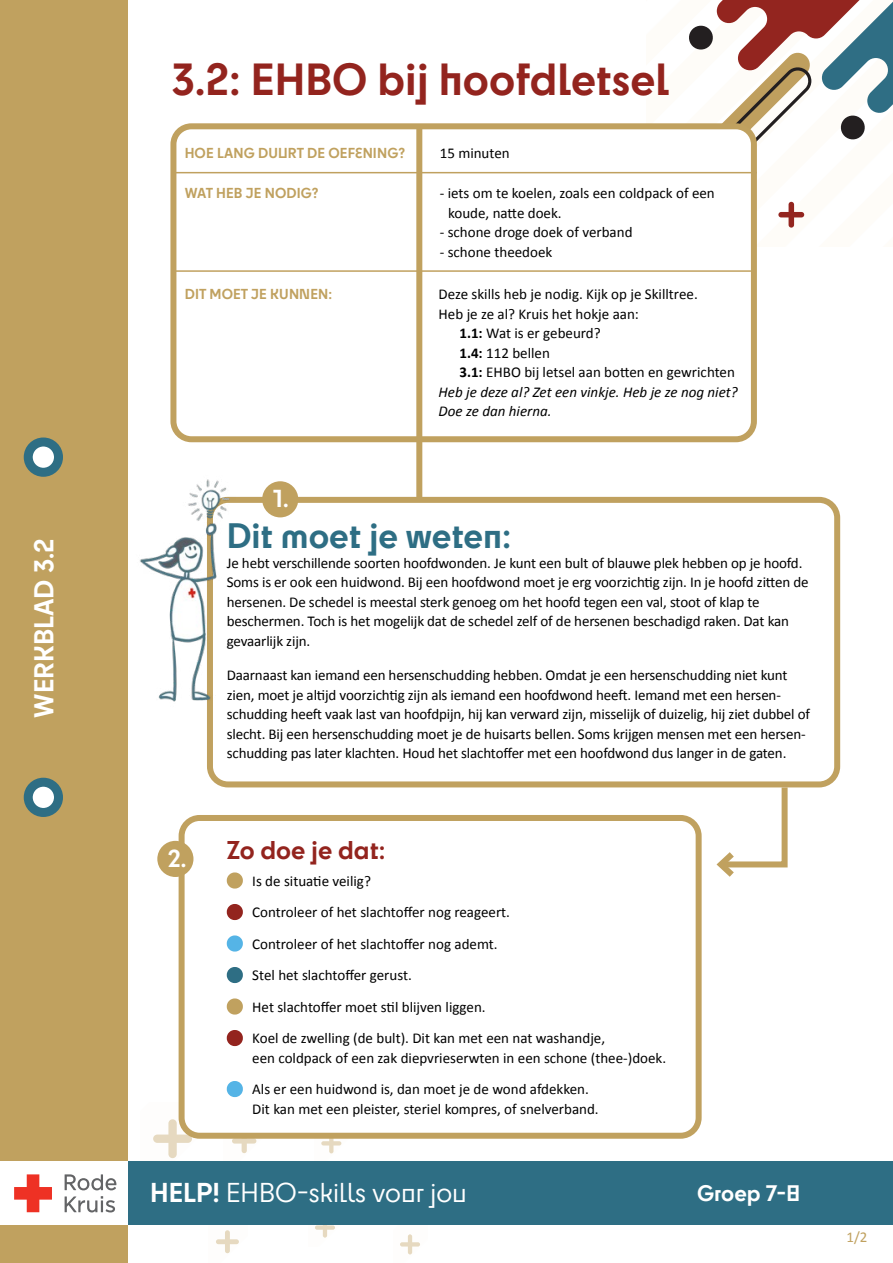
<style>
.page{position:relative;width:893px;height:1263px;background:#fff}
.page>*{position:absolute;margin:0;border:0;box-sizing:border-box;transform-origin:0 0}
.TITELKOP__donkerrood{font:700 42px "Cy";color:#93241e}
.HOOFDKOP__ocean{font:700 33px "Cy";letter-spacing:-.005em;color:#2e6e84}
.t1{font:25.5px "Cy";color:#fff}
.t2{font:700 25.5px "Cy";color:#fff}
.SUBKOP__donkerrood{font:700 24px "Cy";color:#93241e}
.t3{font:700 22.95px "Cy";color:#fff}
.t4{font:700 21px "Cy";color:#fff}
.BROODTEKST_CALABRI{font:15px/19.5px "Calibri";letter-spacing:-.01em;color:#000}
.BROODTEKST_CALABRI-2{font:italic 15px/19.5px "Calibri";color:#000}
.t5{font:15px "Calibri";color:#c0a15f}
.BROODTEKST_CALABRI-3{font:700 13.5px "Cy";letter-spacing:.01em;color:#c0a15f}
.s1{font-weight:700}
</style>
<div class="page">
<div style="left:0;top:0;width:128px;height:1263px;background:#c0a15f"></div>
<svg style="left:28px;top:442px;width:31px;height:30px"></svg>
<div style="left:24px;top:437px;width:39px;height:40px;border:9px solid #2e6e84;border-radius:50%"></div>
<div style="left:28px;top:782px;width:31px;height:30px;background:#fff;border-radius:50%"></div>
<div style="left:24px;top:778px;width:39px;height:39px;border:9px solid #2e6e84;border-radius:50%"></div>
<svg style="left:216px;top:1230px;width:23px;height:24px"></svg>
<svg style="left:315px;top:1225px;width:20px;height:13px"></svg>
<svg style="left:400px;top:1234px;width:20px;height:21px"></svg>
<svg style="left:315px;top:1139px;width:34px;height:23px"></svg>
<svg style="left:689px;top:0;width:204px;height:228px"></svg>
<div style="left:110px;top:1162px;width:783px;height:63px;background:#2e6e84"></div>
<div style="left:2px;top:1162px;width:126px;height:63px;background:#fff"></div>
<svg style="left:14px;top:1174px;width:38px;height:38px"></svg>
<svg style="left:65px;top:1174px;width:52px;height:39px"></svg>
<div style="left:207px;top:497px;width:633px;height:290px;border:6px solid #c0a15f;border-radius:18px"></div>
<div style="left:173px;top:126px;width:581px;height:313px;background:#fff;border-radius:18px"></div>
<div style="left:170px;top:123px;width:587px;height:319px;border:6px solid #c0a15f;border-radius:18px"></div>
<hr style="left:173px;top:172px;width:584px;height:1px;background:#c0a15f">
<hr style="left:173px;top:270px;width:578px;height:2px;background:#c0a15f">
<div style="left:416px;top:128px;width:6px;height:372px;background:#c0a15f"></div>
<img style="left:140px;top:479px;width:105px;height:234px">
<div style="left:262px;top:481px;width:36px;height:36px;background:#c0a15f;border-radius:50%"></div>
<div style="left:179px;top:815px;width:523px;height:324px;border:6px solid #c0a15f;border-radius:18px"></div>
<div style="left:157px;top:841px;width:36px;height:36px;background:#c0a15f;border-radius:50%"></div>
<svg style="left:712px;top:781px;width:79px;height:96px"></svg>
<svg style="left:227px;top:872px;width:16px;height:16px"></svg>
<svg style="left:227px;top:904px;width:16px;height:16px"></svg>
<svg style="left:227px;top:935px;width:16px;height:16px"></svg>
<svg style="left:227px;top:967px;width:16px;height:16px"></svg>
<svg style="left:227px;top:998px;width:16px;height:16px"></svg>
<svg style="left:227px;top:1030px;width:16px;height:16px"></svg>
<svg style="left:140px;top:1077px;width:126px;height:85px"></svg>
<p class="t2" style="left:25px;top:718px;width:181px;rotate:-90deg">WERKBLAD 3.2</p>
<p class="TITELKOP__donkerrood" style="left:171px;top:48px;width:499px">3.2: EHBO bij hoofdletsel</p>
<p class="BROODTEKST_CALABRI-3" style="left:185px;top:143px;width:222px">HOE LANG DUURT DE OEFENING?</p>
<p class="BROODTEKST_CALABRI" style="left:440px;top:143px;width:71px">15 minuten</p>
<p class="BROODTEKST_CALABRI-3" style="left:185px;top:183px;width:135px">WAT HEB JE NODIG?</p>
<p class="BROODTEKST_CALABRI" style="left:448px;top:183px;width:268px;text-indent:-8px">- iets om te koelen, zoals een coldpack of een koude, natte doek.</p>
<p class="BROODTEKST_CALABRI" style="left:440px;top:222px;width:194px">- schone droge doek of verband</p>
<p class="BROODTEKST_CALABRI" style="left:440px;top:241px;width:114px">- schone theedoek</p>
<p class="BROODTEKST_CALABRI-3" style="left:185px;top:284px;width:149px">DIT MOET JE KUNNEN:</p>
<p class="t3" style="left:273px;top:481px;width:17px">1.</p>
<p class="BROODTEKST_CALABRI" style="left:439px;top:284px;width:261px">Deze skills heb je nodig. Kijk op je Skilltree.</p>
<p class="BROODTEKST_CALABRI" style="left:439px;top:303px;width:202px">Heb je ze al? Kruis het hokje aan:</p>
<p class="BROODTEKST_CALABRI" style="left:459px;top:323px;width:143px"><span class="s1">1.1:</span> Wat is er gebeurd?</p>
<p class="BROODTEKST_CALABRI" style="left:459px;top:342px;width:92px"><span class="s1">1.4:</span> 112 bellen</p>
<p class="BROODTEKST_CALABRI" style="left:459px;top:362px;width:277px"><span class="s1">3.1:</span> EHBO bij letsel aan botten en gewrichten</p>
<p class="BROODTEKST_CALABRI-2" style="left:439px;top:381px;width:301px">Heb je deze al? Zet een vinkje. Heb je ze nog niet?<br>Doe ze dan hierna.</p>
<p class="HOOFDKOP__ocean" style="left:227px;top:511px;width:286px">Dit moet je weten:</p>
<p class="BROODTEKST_CALABRI" style="left:227px;top:552px;width:583px">Je hebt verschillende soorten hoofdwonden. Je kunt een bult of blauwe plek hebben op je hoofd.<br>Soms is er ook een huidwond. Bij een hoofdwond moet je erg voorzichtig zijn. In je hoofd zitten de hersenen. De schedel is meestal sterk genoeg om het hoofd tegen een val, stoot of klap te beschermen. Toch is het mogelijk dat de schedel zelf of de hersenen beschadigd raken. Dat kan gevaarlijk zijn.</p>
<p class="BROODTEKST_CALABRI" style="left:227px;top:665px;width:585px">Daarnaast kan iemand een hersenschudding hebben. Omdat je een hersenschudding niet kunt zien, moet je altijd voorzichtig zijn als iemand een hoofdwond heeft. Iemand met een hersen&shy;schudding heeft vaak last van hoofdpijn, hij kan verward zijn, misselijk of duizelig, hij ziet dubbel of slecht. Bij een hersenschudding moet je de huisarts bellen. Soms krijgen mensen met een hersen&shy;schudding pas later klachten. Houd het slachtoffer met een hoofdwond dus langer in de gaten.</p>
<p class="t3" style="left:168px;top:841px;width:20px">2.</p>
<p class="SUBKOP__donkerrood" style="left:227px;top:831px;width:160px">Zo doe je dat:</p>
<p class="BROODTEKST_CALABRI" style="left:252px;top:870px;width:120px">Is de situatie veilig?</p>
<p class="BROODTEKST_CALABRI" style="left:252px;top:902px;width:259px">Controleer of het slachtoffer nog reageert.</p>
<p class="BROODTEKST_CALABRI" style="left:252px;top:933px;width:247px">Controleer of het slachtoffer nog ademt.</p>
<p class="BROODTEKST_CALABRI" style="left:252px;top:965px;width:161px">Stel het slachtoffer gerust.</p>
<p class="BROODTEKST_CALABRI" style="left:252px;top:996px;width:235px">Het slachtoffer moet stil blijven liggen.</p>
<p class="BROODTEKST_CALABRI" style="left:252px;top:1028px;width:415px">Koel de zwelling (de bult). Dit kan met een nat washandje,<br>een coldpack of een zak diepvrieserwten in een schone (thee-)doek.</p>
<p class="BROODTEKST_CALABRI" style="left:252px;top:1079px;width:348px">Als er een huidwond is, dan moet je de wond afdekken.<br>Dit kan met een pleister, steriel kompres, of snelverband.</p>
<h3 class="t1" style="left:150px;top:1174px;width:318px"><span class="s1">HELP!</span> EHBO-skills voor jou</h3>
<h3 class="t4" style="left:697px;top:1177px;width:105px">Groep 7-8</h3>
<p class="t5" style="left:846px;top:1227px;width:22px">1/2</p>
</div>
